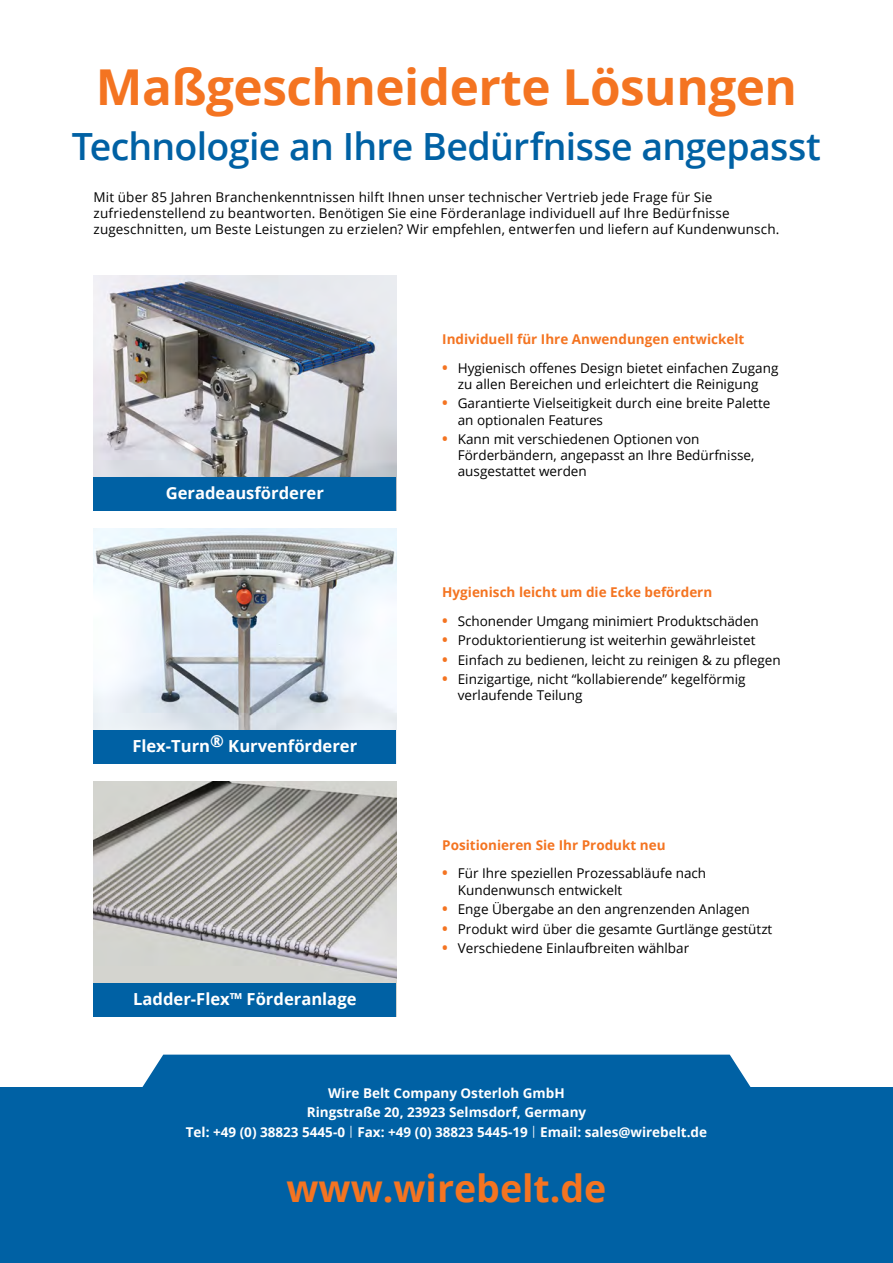
<style>
.page{position:relative;width:893px;height:1263px;background:#fff}
.page>*{position:absolute;margin:0;border:0;box-sizing:border-box;transform-origin:0 0}
.t1{font:700 49.5px "Open Sans";letter-spacing:-.01em;color:#f47421}
.t2{font:600 37.5px "Open Sans";letter-spacing:-.02em;color:#0061a4}
.t3{font:700 37.5px "Open Sans";color:#f47421}
.t4{font:700 16.65px "Open Sans";color:#fff}
.t5{font:13.5px/16.2px "Open Sans";color:#000}
.t6{font:700 13.5px "Open Sans";color:#fff}
.t7{font:700 13.5px "Open Sans";color:#f47421}
.s1{font-weight:700;font-size:15px;color:#f47421}
.s2{font-weight:400;font-size:12px}
</style>
<div class="page">
<div style="left:0;top:1088px;width:893px;height:175px;background:#0061a4"></div>
<svg style="left:138px;top:1054px;width:617px;height:34px;background:#106ba9"></svg>
<img style="left:94px;top:529px;width:302px;height:201px">
<div style="left:94px;top:730px;width:302px;height:34px;background:#0061a4"></div>
<img style="left:94px;top:781px;width:302px;height:202px">
<div style="left:94px;top:983px;width:302px;height:34px;background:#0061a4"></div>
<img style="left:94px;top:276px;width:302px;height:201px">
<div style="left:94px;top:477px;width:302px;height:34px;background:#0061a4"></div>
<p class="t1" style="left:96px;top:52px;width:703px">Maßgeschneiderte Lösungen</p>
<p class="t2" style="left:72px;top:121px;width:751px">Technologie an Ihre Bedürfnisse angepasst</p>
<p class="t5" style="left:94px;top:188px;width:687px">Mit über 85 Jahren Branchenkenntnissen hilft Ihnen unser technischer Vertrieb jede Frage für Sie zufriedenstellend zu beantworten. Benötigen Sie eine Förderanlage individuell auf Ihre Bedürfnisse zugeschnitten, um Beste Leistungen zu erzielen? Wir empfehlen, entwerfen und liefern auf Kundenwunsch.</p>
<p class="t4" style="left:166px;top:482px;width:160px">Geradeausförderer</p>
<p class="t4" style="left:132px;top:734px;width:226px">Flex-Turn® Kurvenförderer</p>
<p class="t4" style="left:133px;top:987px;width:225px">Ladder-Flex™ Förderanlage</p>
<p class="t7" style="left:442px;top:330px;width:304px">Individuell für Ihre Anwendungen entwickelt</p>
<p class="t5" style="left:442px;top:359px;width:338px;text-align:center"><span class="s1">•</span> Hygienisch offenes Design bietet einfachen Zugang zu allen Bereichen und erleichtert die Reinigung</p>
<p class="t5" style="left:458px;top:395px;width:314px;text-indent:-16px"><span class="s1">•</span> Garantierte Vielseitigkeit durch eine breite Palette an optionalen Features</p>
<p class="t5" style="left:458px;top:431px;width:298px;text-indent:-16px"><span class="s1">•</span> Kann mit verschiedenen Optionen von<br>Förderbändern, angepasst an Ihre Bedürfnisse, ausgestattet werden</p>
<p class="t7" style="left:442px;top:583px;width:272px">Hygienisch leicht um die Ecke befördern</p>
<p class="t5" style="left:442px;top:612px;width:318px"><span class="s1">•</span> Schonender Umgang minimiert Produktschäden</p>
<p class="t5" style="left:442px;top:632px;width:315px"><span class="s1">•</span> Produktorientierung ist weiterhin gewährleistet</p>
<p class="t5" style="left:442px;top:651px;width:340px"><span class="s1">•</span> Einfach zu bedienen, leicht zu reinigen &amp; zu pflegen</p>
<p class="t5" style="left:458px;top:671px;width:289px;text-indent:-16px"><span class="s1">•</span> Einzigartige, nicht “kollabierende” kegelförmig verlaufende Teilung</p>
<p class="t7" style="left:442px;top:835px;width:225px">Positionieren Sie Ihr Produkt neu</p>
<p class="t5" style="left:458px;top:865px;width:250px;text-indent:-16px"><span class="s1">•</span> Für Ihre speziellen Prozessabläufe nach<br>Kundenwunsch entwickelt</p>
<p class="t5" style="left:442px;top:901px;width:309px"><span class="s1">•</span> Enge Übergabe an den angrenzenden Anlagen</p>
<p class="t5" style="left:442px;top:920px;width:332px"><span class="s1">•</span> Produkt wird über die gesamte Gurtlänge gestützt</p>
<p class="t5" style="left:442px;top:940px;width:248px"><span class="s1">•</span> Verschiedene Einlaufbreiten wählbar</p>
<p class="t6" style="left:328px;top:1083px;width:238px">Wire Belt Company Osterloh GmbH</p>
<p class="t6" style="left:307px;top:1103px;width:281px">Ringstraße 20, 23923 Selmsdorf, Germany</p>
<p class="t6" style="left:186px;top:1122px;width:523px">Tel: +49 (0) 38823 5445-0 <span class="s2">|</span> Fax: +49 (0) 38823 5445-19 <span class="s2">|</span> Email: sales@wirebelt.de</p>
<p class="t3" style="left:287px;top:1162px;width:321px">www.wirebelt.de</p>
</div>
